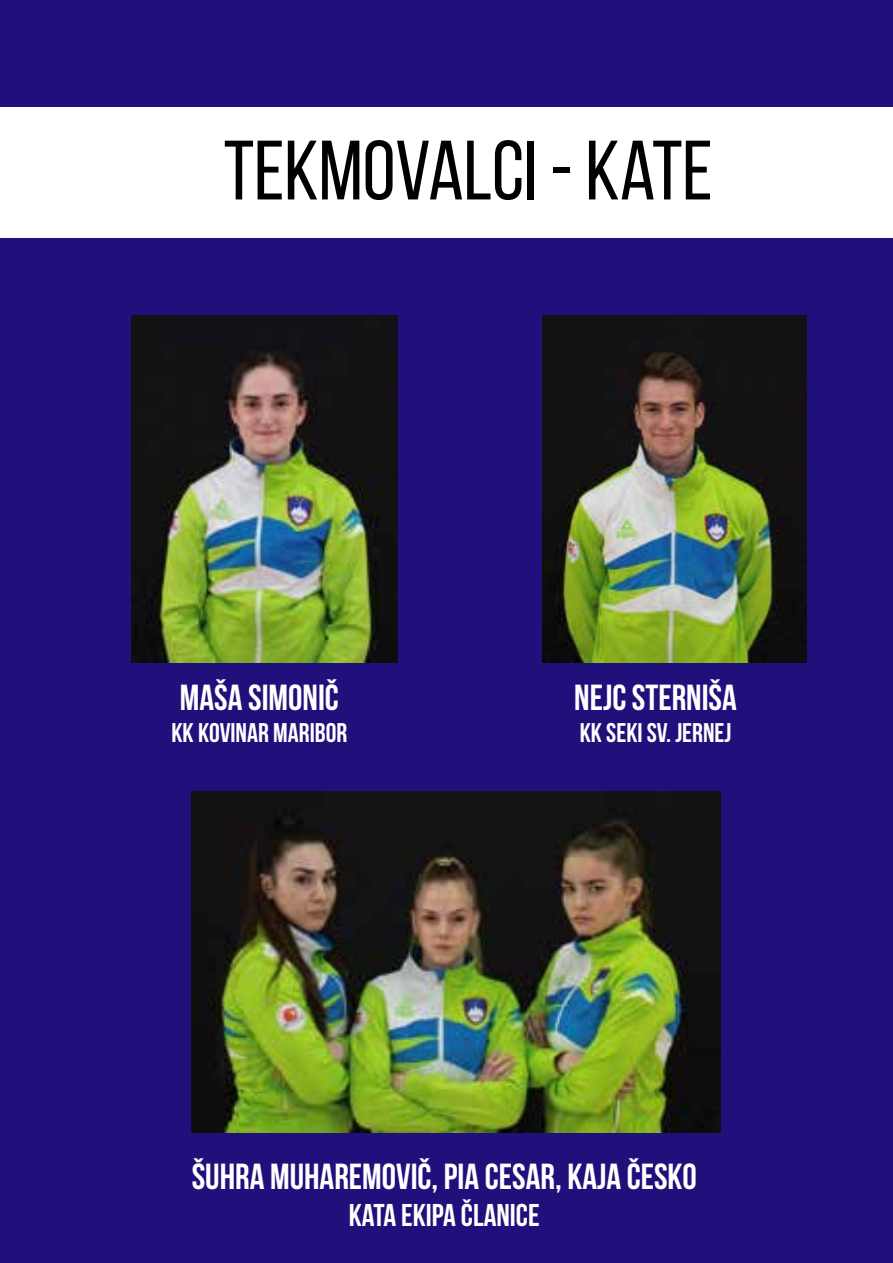
<style>
.page{position:relative;width:893px;height:1263px;background:#20107c}
.page>*{position:absolute;margin:0;border:0;box-sizing:border-box;transform-origin:0 0}
.t1{font:84px "Bebas Neue";color:#000}
.t2{font:700 36.3px "Bebas Neue";color:#fff}
.t3{font:700 31.5px "Bebas Neue";color:#fff}
.t4{font:700 27px "Bebas Neue";color:#fff}
</style>
<div class="page">
<div style="left:0;top:107px;width:893px;height:131px;background:#fff"></div>
<img style="left:132px;top:316px;width:266px;height:347px">
<img style="left:542px;top:316px;width:264px;height:347px">
<img style="left:191px;top:791px;width:529px;height:342px">
<h1 class="t1" style="left:224px;top:125px;width:490px">TEKMOVALCI - kate</h1>
<p class="t2" style="left:180px;top:677px;width:160px">MAŠA SIMONIČ</p>
<p class="t4" style="left:171px;top:718px;width:177px">KK KOVINAR MARIBOR</p>
<p class="t2" style="left:574px;top:677px;width:164px">NEJC STERNIŠA</p>
<p class="t4" style="left:580px;top:718px;width:153px">KK SEKI SV. JERNEJ</p>
<p class="t2" style="left:192px;top:1156px;width:507px">ŠUHRA MUHAREMOVIČ, PIA CESAR, KAJA ČESKO</p>
<p class="t3" style="left:349px;top:1198px;width:193px">KATA EKIPA ČLANICE</p>
</div>
